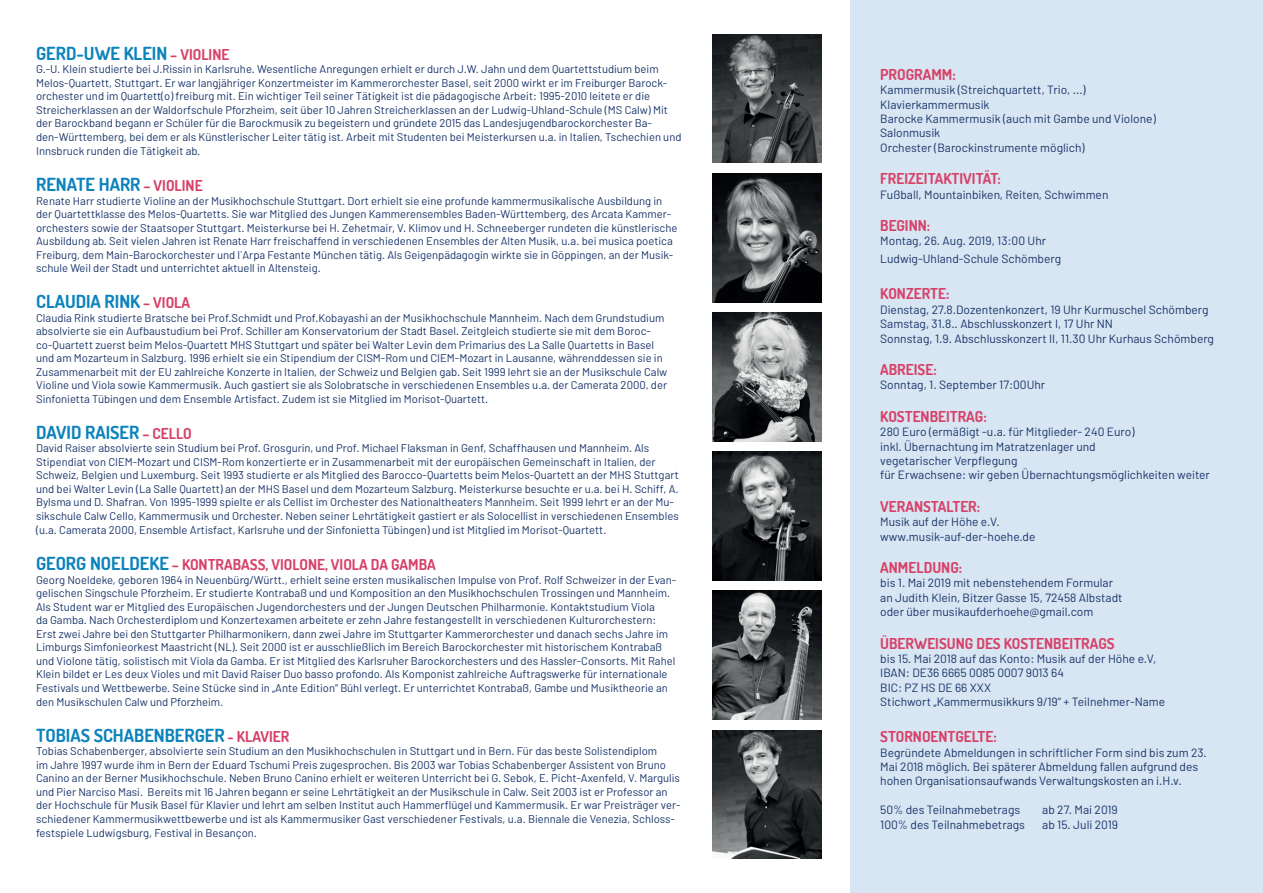
<style>
.page{position:relative;width:1263px;height:893px;background:#fff}
.page>*{position:absolute;margin:0;border:0;box-sizing:border-box;transform-origin:0 0}
.t1{font:700 18px "Dosis";color:#0c83bc}
.t2{font:700 15px "Dosis";color:#d74168}
.t3{font:12px/14.4px "Barlow";color:#173369}
.t4{font:11.25px/13.6px "Barlow";color:#173369}
.s1{font-size:15px;color:#d74168}
.s2{font-size:18px;color:#0c83bc}
</style>
<div class="page">
<div style="left:850px;top:0;width:413px;height:893px;background:#d8e5f2"></div>
<img style="left:712px;top:34px;width:110px;height:129px">
<img style="left:712px;top:173px;width:110px;height:129px">
<img style="left:712px;top:313px;width:110px;height:128px">
<img style="left:712px;top:452px;width:110px;height:128px">
<img style="left:712px;top:591px;width:110px;height:128px">
<img style="left:712px;top:730px;width:110px;height:129px">
<h1 class="t1" style="left:36px;top:41px;width:195px">GERD-UWE KLEIN <span class="s1">– VIOLINE</span></h1>
<p class="t4" style="left:36px;top:62px;width:647px">G.-U. Klein studierte bei J.Rissin in Karlsruhe. Wesentliche Anregungen erhielt er durch J.W. Jahn und dem Quartettstudium beim Melos-Quartett, Stuttgart. Er war langjähriger Konzertmeister im Kammerorchester Basel, seit 2000 wirkt er im Freiburger Barock&shy;orchester und im Quartett(o) freiburg mit. Ein wichtiger Teil seiner Tätigkeit ist die pädagogische Arbeit: 1995-2010 leitete er die Streicherklassen an der Waldorfschule Pforzheim, seit über 10 Jahren Streicherklassen an der Ludwig-Uhland-Schule (MS Calw) Mit der Barockband begann er Schüler für die Barockmusik zu begeistern und gründete 2015 das Landesjugendbarockorchester Ba&shy;den-Württemberg, bei dem er als Künstlerischer Leiter tätig ist. Arbeit mit Studenten bei Meisterkursen u.a. in Italien, Tschechien und Innsbruck runden die Tätigkeit ab.</p>
<h1 class="t1" style="left:36px;top:173px;width:168px">RENATE HARR <span class="s1">– VIOLINE</span></h1>
<p class="t4" style="left:36px;top:194px;width:643px">Renate Harr studierte Violine an der Musikhochschule Stuttgart. Dort erhielt sie eine profunde kammermusikalische Ausbildung in der Quartettklasse des Melos-Quartetts. Sie war Mitglied des Jungen Kammerensembles Baden-Württemberg, des Arcata Kammer&shy;orchesters sowie der Staatsoper Stuttgart. Meisterkurse bei H. Zehetmair, V. Klimov und H. Schneeberger rundeten die künstlerische Ausbildung ab. Seit vielen Jahren ist Renate Harr freischaffend in verschiedenen Ensembles der Alten Musik, u.a. bei musica poetica Freiburg, dem Main-Barockorchester und l´Arpa Festante München tätig. Als Geigenpädagogin wirkte sie in Göppingen, an der Musik&shy;schule Weil der Stadt und unterrichtet aktuell in Altensteig.</p>
<h1 class="t1" style="left:36px;top:290px;width:155px">CLAUDIA RINK <span class="s1">– VIOLA</span></h1>
<p class="t4" style="left:36px;top:311px;width:633px">Claudia Rink studierte Bratsche bei Prof.Schmidt und Prof.Kobayashi an der Musikhochschule Mannheim. Nach dem Grundstudium absolvierte sie ein Aufbaustudium bei Prof. Schiller am Konservatorium der Stadt Basel. Zeitgleich studierte sie mit dem Boroc&shy;co-Quartett zuerst beim Melos-Quartett MHS Stuttgart und später bei Walter Levin dem Primarius des La Salle Quartetts in Basel und am Mozarteum in Salzburg. 1996 erhielt sie ein Stipendium der CISM-Rom und CIEM-Mozart in Lausanne, währenddessen sie in Zusammenarbeit mit der EU zahlreiche Konzerte in Italien, der Schweiz und Belgien gab. Seit 1999 lehrt sie an der Musikschule Calw Violine und Viola sowie Kammermusik. Auch gastiert sie als Solobratsche in verschiedenen Ensembles u.a. der Camerata 2000, der Sinfonietta Tübingen und dem Ensemble Artisfact. Zudem ist sie Mitglied im Morisot-Quartett.</p>
<h1 class="t1" style="left:36px;top:420px;width:157px">DAVID RAISER <span class="s1">– CELLO</span></h1>
<p class="t4" style="left:36px;top:441px;width:644px">David Raiser absolvierte sein Studium bei Prof. Grosgurin, und Prof. Michael Flaksman in Genf, Schaffhausen und Mannheim. Als Stipendiat von CIEM-Mozart und CISM-Rom konzertierte er in Zusammenarbeit mit der europäischen Gemeinschaft in Italien, der Schweiz, Belgien und Luxemburg. Seit 1993 studierte er als Mitglied des Barocco-Quartetts beim Melos-Quartett an der MHS Stuttgart und bei Walter Levin (La Salle Quartett) an der MHS Basel und dem Mozarteum Salzburg. Meisterkurse besuchte er u.a. bei H. Schiff, A.<br>Bylsma und D. Shafran. Von 1995-1999 spielte er als Cellist im Orchester des Nationaltheaters Mannheim. Seit 1999 lehrt er an der Mu&shy;sikschule Calw Cello, Kammermusik und Orchester. Neben seiner Lehrtätigkeit gastiert er als Solocellist in verschiedenen Ensembles (u.a. Camerata 2000, Ensemble Artisfact, Karlsruhe und der Sinfonietta Tübingen) und ist Mitglied im Morisot-Quartett.</p>
<h2 class="t2" style="left:36px;top:555px;width:401px"><span class="s2">GEORG NOELDEKE</span> – KONTRABASS, VIOLONE, VIOLA DA GAMBA</h2>
<p class="t4" style="left:36px;top:572px;width:641px">Georg Noeldeke, geboren 1964 in Neuenbürg/Württ., erhielt seine ersten musikalischen Impulse von Prof. Rolf Schweizer in der Evan&shy;gelischen Singschule Pforzheim. Er studierte Kontrabaß und und Komposition an den Musikhochschulen Trossingen und Mannheim.<br>Als Student war er Mitglied des Europäischen Jugendorchesters und der Jungen Deutschen Philharmonie. Kontaktstudium Viola<br>da Gamba. Nach Orchesterdiplom und Konzertexamen arbeitete er zehn Jahre festangestellt in verschiedenen Kulturorchestern:<br>Erst zwei Jahre bei den Stuttgarter Philharmonikern, dann zwei Jahre im Stuttgarter Kammerorchester und danach sechs Jahre im Limburgs Simfonieorkest Maastricht (NL). Seit 2000 ist er ausschließlich im Bereich Barockorchester mit historischem Kontrabaß und Violone tätig, solistisch mit Viola da Gamba. Er ist Mitglied des Karlsruher Barockorchesters und des Hassler-Consorts. Mit Rahel Klein bildet er Les deux Violes und mit David Raiser Duo basso profondo. Als Komponist zahlreiche Auftragswerke für internationale Festivals und Wettbewerbe. Seine Stücke sind in „Ante Edition” Bühl verlegt. Er unterrichtet Kontrabaß, Gambe und Musiktheorie an den Musikschulen Calw und Pforzheim.</p>
<h1 class="t1" style="left:36px;top:724px;width:255px">TOBIAS SCHABENBERGER <span class="s1">- KLAVIER</span></h1>
<p class="t4" style="left:36px;top:744px;width:646px">Tobias Schabenberger, absolvierte sein Studium an den Musikhochschulen in Stuttgart und in Bern. Für das beste Solistendiplom<br>im Jahre 1997 wurde ihm in Bern der Eduard Tschumi Preis zugesprochen. Bis 2003 war Tobias Schabenberger Assistent von Bruno Canino an der Berner Musikhochschule. Neben Bruno Canino erhielt er weiteren Unterricht bei G. Sebok, E. Picht-Axenfeld, V. Margulis und Pier Narciso Masi. Bereits mit 16 Jahren begann er seine Lehrtätigkeit an der Musikschule in Calw. Seit 2003 ist er Professor an der Hochschule für Musik Basel für Klavier und lehrt am selben Institut auch Hammerflügel und Kammermusik. Er war Preisträger ver&shy;schiedener Kammermusikwettbewerbe und ist als Kammermusiker Gast verschiedener Festivals, u.a. Biennale die Venezia, Schloss&shy;festspiele Ludwigsburg, Festival in Besançon.</p>
<h2 class="t2" style="left:880px;top:65px;width:77px">PROGRAMM:</h2>
<p class="t3" style="left:880px;top:82px;width:277px">Kammermusik (Streichquartett, Trio, ...)<br>Klavierkammermusik<br>Barocke Kammermusik (auch mit Gambe und Violone)<br>Salonmusik<br>Orchester (Barockinstrumente möglich)</p>
<h2 class="t2" style="left:880px;top:169px;width:122px">FREIZEITAKTIVITÄT:</h2>
<p class="t3" style="left:880px;top:187px;width:230px">Fußball, Mountainbiken, Reiten, Schwimmen</p>
<h2 class="t2" style="left:880px;top:216px;width:51px">BEGINN:</h2>
<p class="t3" style="left:880px;top:232px;width:182px;line-height:18px">Montag, 26. Aug. 2019, 13:00 Uhr<br>Ludwig-Uhland-Schule Schömberg</p>
<h2 class="t2" style="left:880px;top:284px;width:71px">KONZERTE:</h2>
<p class="t3" style="left:880px;top:302px;width:335px">Dienstag, 27.8.Dozentenkonzert, 19 Uhr Kurmuschel Schömberg<br>Samstag, 31.8.. Abschlusskonzert I, 17 Uhr NN<br>Sonnstag, 1.9. Abschlusskonzert II, 11.30 Uhr Kurhaus Schömberg</p>
<h2 class="t2" style="left:880px;top:360px;width:58px">ABREISE:</h2>
<p class="t3" style="left:880px;top:378px;width:167px">Sonntag, 1. September 17:00Uhr</p>
<h2 class="t2" style="left:880px;top:407px;width:108px">KOSTENBEITRAG:</h2>
<p class="t3" style="left:880px;top:424px;width:331px">280 Euro (ermäßigt -u.a. für Mitglieder- 240 Euro)<br>inkl. Übernachtung im Matratzenlager und<br>vegetarischer Verpflegung<br>für Erwachsene: wir geben Übernachtungsmöglichkeiten weiter</p>
<h2 class="t2" style="left:880px;top:497px;width:101px">VERANSTALTER:</h2>
<p class="t3" style="left:880px;top:514px;width:157px">Musik auf der Höhe e.V. www.musik-auf-der-hoehe.de</p>
<h2 class="t2" style="left:880px;top:558px;width:83px">ANMELDUNG:</h2>
<p class="t3" style="left:880px;top:576px;width:244px">bis 1. Mai 2019 mit nebenstehendem Formular an Judith Klein, Bitzer Gasse 15, 72458 Albstadt oder über musikaufderhoehe@gmail.com</p>
<h2 class="t2" style="left:880px;top:633px;width:236px">ÜBERWEISUNG DES KOSTENBEITRAGS</h2>
<p class="t3" style="left:880px;top:651px;width:286px">bis 15. Mai 2018 auf das Konto: Musik auf der Höhe e.V, IBAN: DE36 6665 0085 0007 9013 64<br>BIC: PZ HS DE 66 XXX<br>Stichwort „Kammermusikkurs 9/19“ + Teilnehmer-Name</p>
<h2 class="t2" style="left:880px;top:727px;width:118px">STORNOENTGELTE:</h2>
<p class="t3" style="left:880px;top:745px;width:328px">Begründete Abmeldungen in schriftlicher Form sind bis zum 23.<br>Mai 2018 möglich. Bei späterer Abmeldung fallen aufgrund des hohen Organisationsaufwands Verwaltungskosten an i.H.v.</p>
<p class="t3" style="left:880px;top:802px;width:141px">50% des Teilnahmebetrags</p>
<p class="t3" style="left:1042px;top:802px;width:77px">ab 27. Mai 2019</p>
<p class="t3" style="left:880px;top:817px;width:146px">100% des Teilnahmebetrags</p>
<p class="t3" style="left:1042px;top:817px;width:77px">ab 15. Juli 2019</p>
</div>
